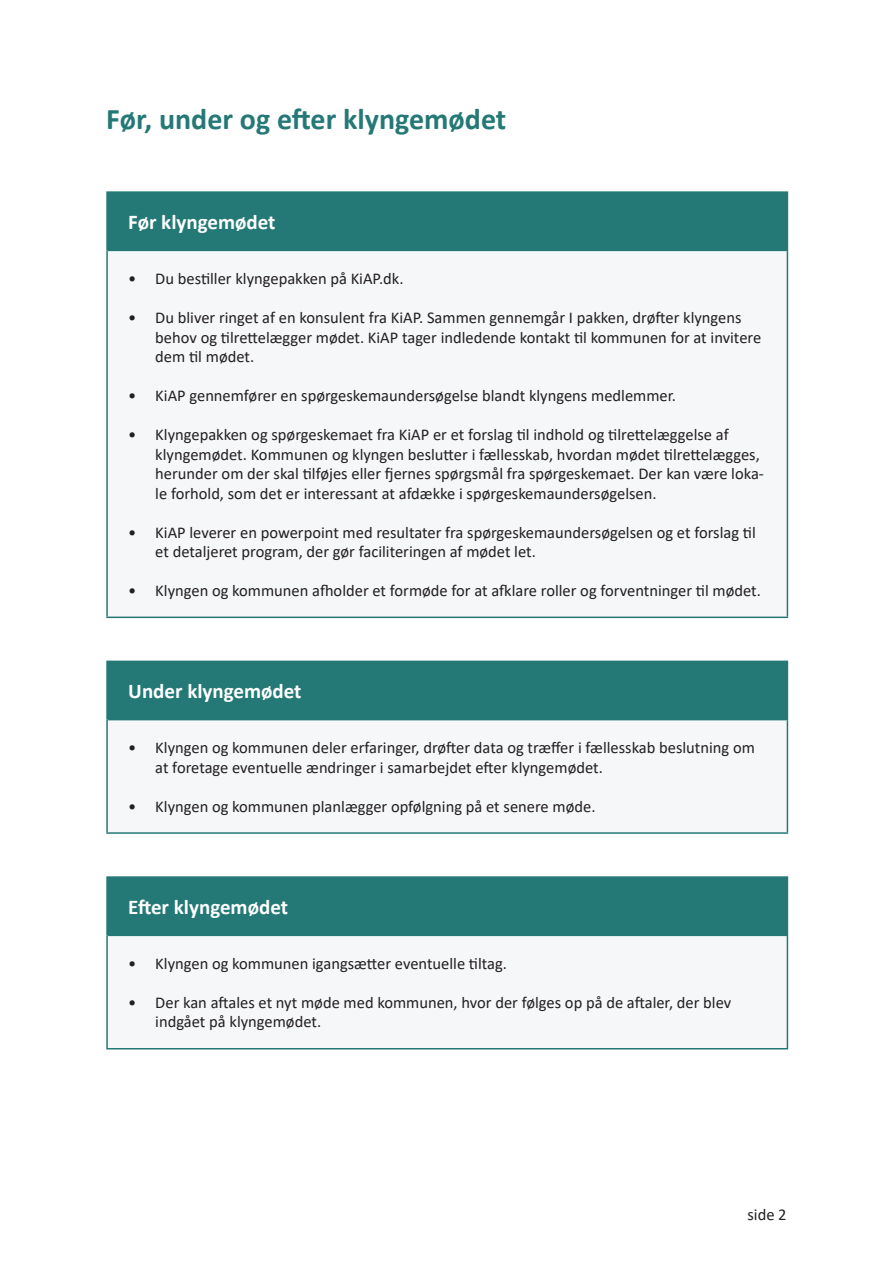
<style>
.page{position:relative;width:893px;height:1263px;background:#fff}
.page>*{position:absolute;margin:0;border:0;box-sizing:border-box;transform-origin:0 0}
.Overskrift_1{font:700 30px "Calibri";color:#247976}
.Overskrift_3{font:700 21px "Calibri";color:#fff}
.t1{font:16.5px/19.5px "Calibri";color:#231f20}
</style>
<div class="page">
<div style="left:107px;top:192px;width:680px;height:58px;background:#247976"></div>
<div style="left:107px;top:250px;width:680px;height:367px;background:#f5f7f9"></div>
<hr style="left:106px;top:193px;width:2px;height:57px;background:#247976">
<hr style="left:106px;top:250px;width:2px;height:367px;background:#247976">
<hr style="left:106px;top:191px;width:682px;height:2px;background:#247976">
<hr style="left:787px;top:193px;width:1px;height:57px;background:#247976">
<hr style="left:108px;top:250px;width:680px;height:1px;background:#247976">
<hr style="left:787px;top:251px;width:1px;height:366px;background:#247976">
<hr style="left:106px;top:617px;width:682px;height:1px;background:#247976">
<div style="left:107px;top:661px;width:680px;height:59px;background:#247976"></div>
<div style="left:107px;top:720px;width:680px;height:113px;background:#f5f7f9"></div>
<hr style="left:106px;top:662px;width:2px;height:58px;background:#247976">
<hr style="left:106px;top:720px;width:2px;height:112px;background:#247976">
<hr style="left:106px;top:661px;width:682px;height:1px;background:#247976">
<hr style="left:787px;top:662px;width:1px;height:57px;background:#247976">
<hr style="left:108px;top:719px;width:680px;height:1px;background:#247976">
<hr style="left:787px;top:720px;width:1px;height:112px;background:#247976">
<hr style="left:106px;top:832px;width:682px;height:2px;background:#247976">
<div style="left:107px;top:877px;width:680px;height:58px;background:#247976"></div>
<div style="left:107px;top:935px;width:680px;height:114px;background:#f5f7f9"></div>
<hr style="left:106px;top:878px;width:2px;height:57px;background:#247976">
<hr style="left:106px;top:935px;width:2px;height:113px;background:#247976">
<hr style="left:106px;top:876px;width:682px;height:2px;background:#247976">
<hr style="left:787px;top:878px;width:1px;height:56px;background:#247976">
<hr style="left:108px;top:934px;width:680px;height:2px;background:#247976">
<hr style="left:787px;top:936px;width:1px;height:112px;background:#247976">
<hr style="left:106px;top:1048px;width:682px;height:1px;background:#247976">
<p class="Overskrift_1" style="left:106px;top:98px;width:402px">Før, under og efter klyngemødet</p>
<p class="Overskrift_3" style="left:128px;top:207px;width:149px">Før klyngemødet</p>
<p class="t1" style="left:128px;top:268px;width:277px">• Du bestiller klyngepakken på KiAP.dk.</p>
<p class="t1" style="left:155px;top:307px;width:607px;text-indent:-27px">• Du bliver ringet af en konsulent fra KiAP. Sammen gennemgår I pakken, drøfter klyngens behov og tilrettelægger mødet. KiAP tager indledende kontakt til kommunen for at invitere dem til mødet.</p>
<p class="t1" style="left:128px;top:385px;width:549px">• KiAP gennemfører en spørgeskemaundersøgelse blandt klyngens medlemmer.</p>
<p class="t1" style="left:155px;top:424px;width:610px;text-indent:-27px">• Klyngepakken og spørgeskemaet fra KiAP er et forslag til indhold og tilrettelæggelse af klyngemødet. Kommunen og klyngen beslutter i fællesskab, hvordan mødet tilrettelægges, herunder om der skal tilføjes eller fjernes spørgsmål fra spørgeskemaet. Der kan være loka&shy;le forhold, som det er interessant at afdække i spørgeskemaundersøgelsen.</p>
<p class="t1" style="left:155px;top:522px;width:602px;text-indent:-27px">• KiAP leverer en powerpoint med resultater fra spørgeskemaundersøgelsen og et forslag til et detaljeret program, der gør faciliteringen af mødet let.</p>
<p class="t1" style="left:128px;top:580px;width:634px">• Klyngen og kommunen afholder et formøde for at afklare roller og forventninger til mødet.</p>
<p class="Overskrift_3" style="left:128px;top:676px;width:175px">Under klyngemødet</p>
<p class="t1" style="left:155px;top:738px;width:601px;text-indent:-27px">• Klyngen og kommunen deler erfaringer, drøfter data og træffer i fællesskab beslutning om at foretage eventuelle ændringer i samarbejdet efter klyngemødet.</p>
<p class="t1" style="left:128px;top:796px;width:469px">• Klyngen og kommunen planlægger opfølgning på et senere møde.</p>
<p class="Overskrift_3" style="left:128px;top:892px;width:161px">Efter klyngemødet</p>
<p class="t1" style="left:128px;top:953px;width:380px">• Klyngen og kommunen igangsætter eventuelle tiltag.</p>
<p class="t1" style="left:155px;top:992px;width:577px;text-indent:-27px">• Der kan aftales et nyt møde med kommunen, hvor der følges op på de aftaler, der blev indgået på klyngemødet.</p>
<p class="t1" style="left:747px;top:1205px;width:41px">side 2</p>
</div>
